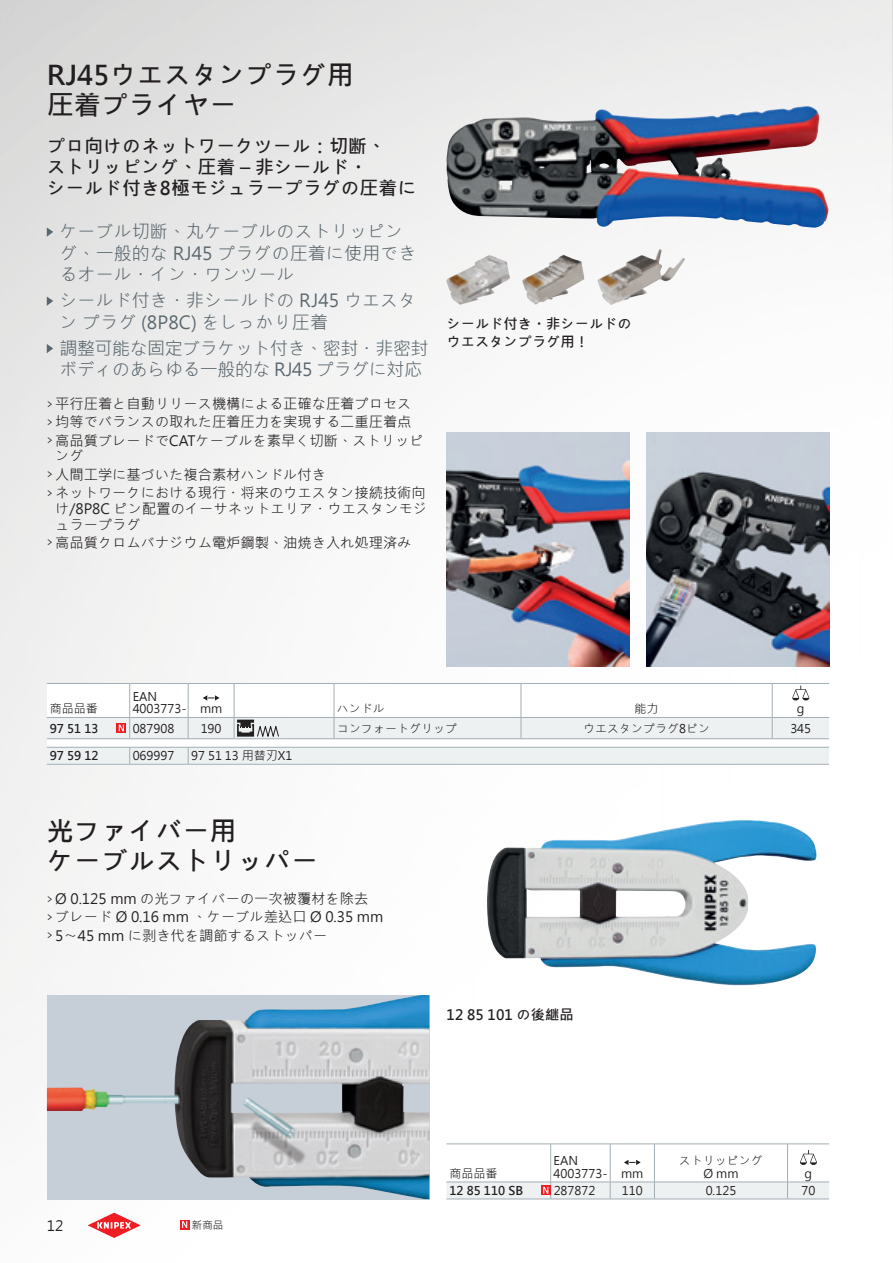
<style>
.page{position:relative;width:893px;height:1263px;background:#fff}
.page>*{position:absolute;margin:0;border:0;box-sizing:border-box;transform-origin:0 0}
.t1{font:700 27px/30px "Microsoft Jheng Hei";letter-spacing:.005em;color:#231f20}
.t2{font:700 18.75px/21px "Microsoft Jheng Hei";letter-spacing:.005em;color:#231f20}
.t3{font:18px/21.6px "Microsoft Jheng Hei";letter-spacing:.005em;color:#5a676e}
.t4{font:18px/21.6px "Microsoft Jheng Hei";letter-spacing:-.025em;color:#5a676e}
.t5{font:14.25px/18.3px "Microsoft Jheng Hei";color:#231f20}
.t6{font:700 14.25px/18.3px "Microsoft Jheng Hei";color:#231f20}
.t7{font:12px/12.8px "Microsoft Jheng Hei";color:#231f20}
.t8{font:700 12px "Microsoft Jheng Hei";color:#231f20}
.t9{font:10.5px "Microsoft Jheng Hei";color:#231f20}
.s1{font-size:12px}
</style>
<div class="page">
<img style="left:0;top:0;width:893px;height:1230px">
<img style="left:487px;top:820px;width:330px;height:166px">
<img style="left:446px;top:432px;width:183px;height:234px">
<img style="left:646px;top:432px;width:183px;height:234px">
<img style="left:446px;top:106px;width:382px;height:122px">
<img style="left:47px;top:995px;width:382px;height:204px">
<img style="left:446px;top:255px;width:64px;height:50px">
<img style="left:522px;top:255px;width:62px;height:49px">
<img style="left:597px;top:249px;width:88px;height:56px">
<svg style="left:47px;top:227px;width:6px;height:10px"></svg>
<svg style="left:47px;top:296px;width:6px;height:10px"></svg>
<svg style="left:47px;top:344px;width:6px;height:9px"></svg>
<div style="left:47px;top:683px;width:782px;height:81px;background:#fff"></div>
<hr style="left:334px;top:684px;width:1px;height:33px;background:#a3aeb5">
<hr style="left:521px;top:684px;width:1px;height:33px;background:#a3aeb5">
<hr style="left:334px;top:683px;width:187px;height:1px;background:#a3aeb5">
<hr style="left:47px;top:683px;width:83px;height:1px;background:#a3aeb5">
<hr style="left:129px;top:684px;width:1px;height:33px;background:#a3aeb5">
<hr style="left:130px;top:683px;width:58px;height:1px;background:#a3aeb5">
<hr style="left:188px;top:684px;width:1px;height:33px;background:#a3aeb5">
<hr style="left:188px;top:683px;width:46px;height:1px;background:#a3aeb5">
<hr style="left:234px;top:684px;width:1px;height:33px;background:#a3aeb5">
<hr style="left:234px;top:683px;width:51px;height:1px;background:#a3aeb5">
<hr style="left:285px;top:683px;width:49px;height:1px;background:#a3aeb5">
<hr style="left:521px;top:683px;width:251px;height:1px;background:#a3aeb5">
<hr style="left:772px;top:684px;width:1px;height:33px;background:#a3aeb5">
<hr style="left:772px;top:683px;width:57px;height:1px;background:#a3aeb5">
<hr style="left:47px;top:764px;width:83px;height:1px;background:#a3aeb5">
<hr style="left:130px;top:764px;width:58px;height:1px;background:#a3aeb5">
<hr style="left:188px;top:764px;width:46px;height:1px;background:#a3aeb5">
<hr style="left:234px;top:764px;width:51px;height:1px;background:#a3aeb5">
<hr style="left:285px;top:764px;width:49px;height:1px;background:#a3aeb5">
<hr style="left:334px;top:764px;width:187px;height:1px;background:#a3aeb5">
<hr style="left:521px;top:764px;width:251px;height:1px;background:#a3aeb5">
<hr style="left:772px;top:764px;width:57px;height:1px;background:#a3aeb5">
<svg style="left:203px;top:695px;width:16px;height:5px"></svg>
<svg style="left:792px;top:686px;width:17px;height:14px"></svg>
<svg style="left:47px;top:717px;width:782px;height:47px"></svg>
<hr style="left:446px;top:1143px;width:105px;height:1px;background:#a3aeb5">
<hr style="left:550px;top:1144px;width:1px;height:38px;background:#a3aeb5">
<hr style="left:551px;top:1143px;width:59px;height:1px;background:#a3aeb5">
<hr style="left:610px;top:1144px;width:1px;height:38px;background:#a3aeb5">
<hr style="left:610px;top:1143px;width:44px;height:1px;background:#a3aeb5">
<hr style="left:654px;top:1144px;width:1px;height:38px;background:#a3aeb5">
<hr style="left:654px;top:1143px;width:133px;height:1px;background:#a3aeb5">
<hr style="left:787px;top:1144px;width:1px;height:38px;background:#a3aeb5">
<hr style="left:787px;top:1143px;width:42px;height:1px;background:#a3aeb5">
<hr style="left:446px;top:1199px;width:105px;height:1px;background:#a3aeb5">
<hr style="left:551px;top:1199px;width:59px;height:1px;background:#a3aeb5">
<hr style="left:610px;top:1199px;width:44px;height:1px;background:#a3aeb5">
<hr style="left:654px;top:1199px;width:133px;height:1px;background:#a3aeb5">
<hr style="left:787px;top:1199px;width:42px;height:1px;background:#a3aeb5">
<svg style="left:624px;top:1160px;width:16px;height:5px"></svg>
<svg style="left:800px;top:1150px;width:17px;height:15px"></svg>
<svg style="left:446px;top:1182px;width:383px;height:17px"></svg>
<svg style="left:180px;top:1220px;width:9px;height:9px"></svg>
<svg style="left:182px;top:1221px;width:5px;height:7px"></svg>
<svg style="left:88px;top:1213px;width:53px;height:25px"></svg>
<h1 class="t1" style="left:47px;top:60px;width:308px">RJ45ウエスタンプラグ用圧着プライヤー</h1>
<h2 class="t2" style="left:47px;top:136px;width:371px">プロ向けのネットワークツール：切断、<br>ストリッピング、圧着 – 非シールド・<br>シールド付き8極モジュラープラグの圧着に</h2>
<p class="t3" style="left:60px;top:221px;width:358px">ケーブル切断、丸ケーブルのストリッピング、一般的な RJ45 プラグの圧着に使用できるオール・イン・ワンツール</p>
<p class="t3" style="left:60px;top:290px;width:358px">シールド付き・非シールドの RJ45 ウエスタン プラグ (8P8C) をしっかり圧着</p>
<p class="t4" style="left:60px;top:337px;width:371px">調整可能な固定ブラケット付き、密封・非密封ボディのあらゆる一般的な RJ45 プラグに対応</p>
<p class="t5" style="left:47px;top:395px;width:378px"><span class="s1">&gt;</span> 平行圧着と自動リリース機構による正確な圧着プロセス<br><span class="s1">&gt;</span> 均等でバランスの取れた圧着圧力を実現する二重圧着点<br><span class="s1">&gt;</span> 高品質ブレードでCATケーブルを素早く切断、ストリッピ</p>
<p class="t5" style="left:47px;top:447px;width:381px;text-indent:9px">ング<br><span class="s1">&gt;</span> 人間工学に基づいた複合素材ハンドル付き<br><span class="s1">&gt;</span> ネットワークにおける現行・将来のウエスタン接続技術向</p>
<p class="t5" style="left:55px;top:501px;width:373px;line-height:15.8px">け/8P8C ピン配置のイーサネットエリア・ウエスタンモジュラープラグ</p>
<p class="t5" style="left:47px;top:533px;width:366px"><span class="s1">&gt;</span> 高品質クロムバナジウム電炉鋼製、油焼き入れ処理済み</p>
<p class="t6" style="left:446px;top:314px;width:187px">シールド付き・非シールドのウエスタンプラグ用！</p>
<p class="t7" style="left:50px;top:702px;width:49px">商品品番</p>
<p class="t7" style="left:133px;top:690px;width:91px">EAN<br>4003773- mm</p>
<p class="t7" style="left:337px;top:702px;width:49px">ハンドル</p>
<p class="t7" style="left:635px;top:702px;width:25px">能力</p>
<p class="t7" style="left:797px;top:702px;width:9px">g</p>
<p class="t8" style="left:50px;top:721px;width:50px">97 51 13</p>
<p class="t7" style="left:133px;top:722px;width:43px">087908</p>
<p class="t7" style="left:201px;top:722px;width:22px">190</p>
<p class="t7" style="left:337px;top:722px;width:121px">コンフォートグリップ</p>
<p class="t7" style="left:583px;top:722px;width:128px">ウエスタンプラグ8ピン</p>
<p class="t7" style="left:790px;top:722px;width:22px">345</p>
<p class="t8" style="left:50px;top:748px;width:50px">97 59 12</p>
<p class="t7" style="left:133px;top:749px;width:43px">069997</p>
<p class="t7" style="left:191px;top:749px;width:103px">97 51 13 用替刃X1</p>
<h1 class="t1" style="left:47px;top:816px;width:273px">光ファイバー用<br>ケーブルストリッパー</h1>
<p class="t5" style="left:47px;top:890px;width:338px"><span class="s1">&gt;</span> Ø 0.125 mm の光ファイバーの一次被覆材を除去<br><span class="s1">&gt;</span> ブレード Ø 0.16 mm 、ケーブル差込口 Ø 0.35 mm <span class="s1">&gt;</span> 5〜45 mm に剥き代を調節するストッパー</p>
<p class="t5" style="left:47px;top:1217px;width:18px">12</p>
<p class="t9" style="left:192px;top:1219px;width:33px">新商品</p>
<p class="t6" style="left:446px;top:1005px;width:129px">12 85 101 の後継品</p>
<p class="t7" style="left:449px;top:1167px;width:49px">商品品番</p>
<p class="t7" style="left:554px;top:1154px;width:91px">EAN<br>4003773- mm</p>
<p class="t7" style="left:679px;top:1154px;width:85px;text-align:center">ストリッピング<br>Ø mm</p>
<p class="t7" style="left:805px;top:1167px;width:9px">g</p>
<p class="t8" style="left:449px;top:1183px;width:75px">12 85 110 SB</p>
<p class="t7" style="left:554px;top:1184px;width:43px">287872</p>
<p class="t7" style="left:622px;top:1184px;width:22px">110</p>
<p class="t7" style="left:706px;top:1184px;width:32px">0.125</p>
<p class="t7" style="left:801px;top:1184px;width:15px">70</p>
</div>
